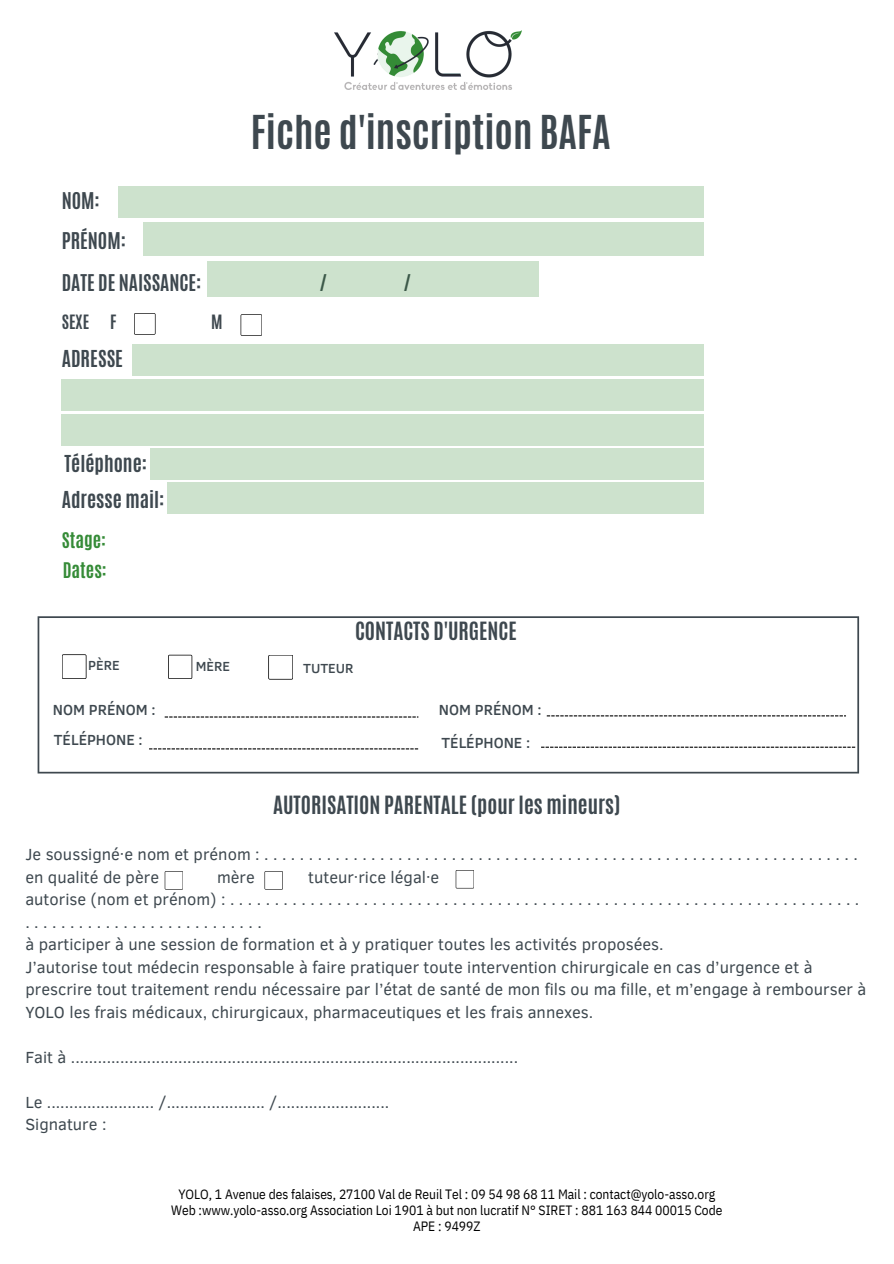
<style>
.page{position:relative;width:894px;height:1264px;background:#fff}
.page>*{position:absolute;margin:0;border:0;box-sizing:border-box;transform-origin:0 0}
.t1{font:700 39px "Antonio";color:#3e484f}
.t2{font:700 21px "Antonio";color:#3e484f}
.t3{font:700 19.5px "Antonio";color:#3e484f}
.t4{font:700 19.35px "Antonio";color:#3e484f}
.t5{font:700 18px "Antonio";color:#358b37}
.t6{font:16.5px/22.5px "Clear Sans";color:#3e484f}
.t7{font:700 16.5px "Antonio";color:#3e484f}
.t8{font:500 15px "Clear Sans";color:#3e484f}
.t9{font:13.5px/15.8px "IBM Plex Sans Cond";color:#000;text-align:center}
.t10{font:500 13.5px "Clear Sans";color:#3e484f}
</style>
<div class="page">
<img style="left:334px;top:30px;width:187px;height:60px">
<svg style="left:134px;top:313px;width:21px;height:22px"></svg>
<svg style="left:240px;top:314px;width:22px;height:22px"></svg>
<div style="left:118px;top:186px;width:586px;height:32px;background:#cde2cd"></div>
<div style="left:143px;top:223px;width:561px;height:33px;background:#cde2cd"></div>
<div style="left:207px;top:261px;width:331px;height:35px;background:#cde2cd"></div>
<svg style="left:38px;top:616px;width:820px;height:157px"></svg>
<svg style="left:62px;top:654px;width:24px;height:25px"></svg>
<svg style="left:168px;top:654px;width:24px;height:25px"></svg>
<svg style="left:165px;top:716px;width:253px;height:1px"></svg>
<svg style="left:149px;top:748px;width:269px;height:1px"></svg>
<svg style="left:546px;top:715px;width:299px;height:1px"></svg>
<svg style="left:541px;top:746px;width:314px;height:1px"></svg>
<svg style="left:268px;top:654px;width:25px;height:25px"></svg>
<div style="left:133px;top:344px;width:571px;height:32px;background:#cde2cd"></div>
<div style="left:62px;top:379px;width:642px;height:32px;background:#cde2cd"></div>
<div style="left:150px;top:448px;width:554px;height:32px;background:#cde2cd"></div>
<div style="left:168px;top:482px;width:536px;height:32px;background:#cde2cd"></div>
<div style="left:62px;top:413px;width:642px;height:32px;background:#cde2cd"></div>
<svg style="left:165px;top:871px;width:18px;height:18px"></svg>
<svg style="left:264px;top:871px;width:19px;height:18px"></svg>
<svg style="left:455px;top:870px;width:19px;height:18px"></svg>
<h2 class="t4" style="left:62px;top:187px;width:40px">NOM:</h2>
<h4 class="t1" style="left:251px;top:104px;width:361px">Fiche d'inscription BAFA</h4>
<h2 class="t4" style="left:62px;top:227px;width:66px">PRÉNOM:</h2>
<h2 class="t4" style="left:62px;top:269px;width:141px">DATE DE NAISSANCE:</h2>
<h2 class="t4" style="left:319px;top:269px;width:9px">/</h2>
<h2 class="t4" style="left:403px;top:269px;width:9px">/</h2>
<h1 class="t7" style="left:62px;top:310px;width:29px">SEXE</h1>
<h1 class="t7" style="left:110px;top:310px;width:8px">F</h1>
<h1 class="t7" style="left:211px;top:310px;width:13px">M</h1>
<p class="t3" style="left:62px;top:344px;width:63px">ADRESSE</p>
<p class="t3" style="left:64px;top:450px;width:84px">Téléphone:</p>
<p class="t3" style="left:62px;top:485px;width:104px">Adresse mail:</p>
<h2 class="t5" style="left:62px;top:527px;width:46px">Stage:</h2>
<h3 class="t5" style="left:63px;top:557px;width:45px">Dates:</h3>
<p class="t10" style="left:88px;top:655px;width:33px">PÈRE</p>
<h3 class="t8" style="left:53px;top:698px;width:104px">NOM PRÉNOM :</h3>
<h5 class="t8" style="left:54px;top:729px;width:90px">TÉLÉPHONE :</h5>
<h2 class="t10" style="left:196px;top:656px;width:36px">MÈRE</h2>
<p class="t2" style="left:355px;top:615px;width:163px">CONTACTS D'URGENCE</p>
<p class="t10" style="left:303px;top:658px;width:52px">TUTEUR</p>
<h5 class="t8" style="left:439px;top:698px;width:104px">NOM PRÉNOM :</h5>
<p class="t8" style="left:441px;top:731px;width:90px">TÉLÉPHONE :</p>
<h3 class="t2" style="left:273px;top:789px;width:348px">AUTORISATION PARENTALE (pour les mineurs)</h3>
<h6 class="t6" style="left:25px;top:842px;width:833px">Jesoussigné·enometprénom:................................................................... en qualité de père</h6>
<h6 class="t6" style="left:25px;top:864px;width:842px;text-indent:283px">tuteur·rice légal·e autorise(nometprénom):....................................................................... ...........................<br>à participer à une session de formation et à y pratiquer toutes les activités proposées.<br>J’autorise tout médecin responsable à faire pratiquer toute intervention chirurgicale en cas d’urgence et à prescrire tout traitement rendu nécessaire par l’état de santé de mon fils ou ma fille, et m’engage à rembourser à YOLO les frais médicaux, chirurgicaux, pharmaceutiques et les frais annexes.</h6>
<h6 class="t6" style="left:25px;top:1044px;width:494px">Fait à ....................................................................................................</h6>
<h6 class="t6" style="left:25px;top:1089px;width:365px">Le ........................ /...................... /.........................<br>Signature :</h6>
<h6 class="t6" style="left:217px;top:864px;width:39px">mère</h6>
<p class="t9" style="left:171px;top:1186px;width:552px">YOLO, 1 Avenue des falaises, 27100 Val de Reuil Tel : 09 54 98 68 11 Mail : contact@yolo-asso.org<br>Web :www.yolo-asso.org Association Loi 1901 à but non lucratif N° SIRET : 881 163 844 00015 Code<br>APE : 9499Z</p>
</div>
